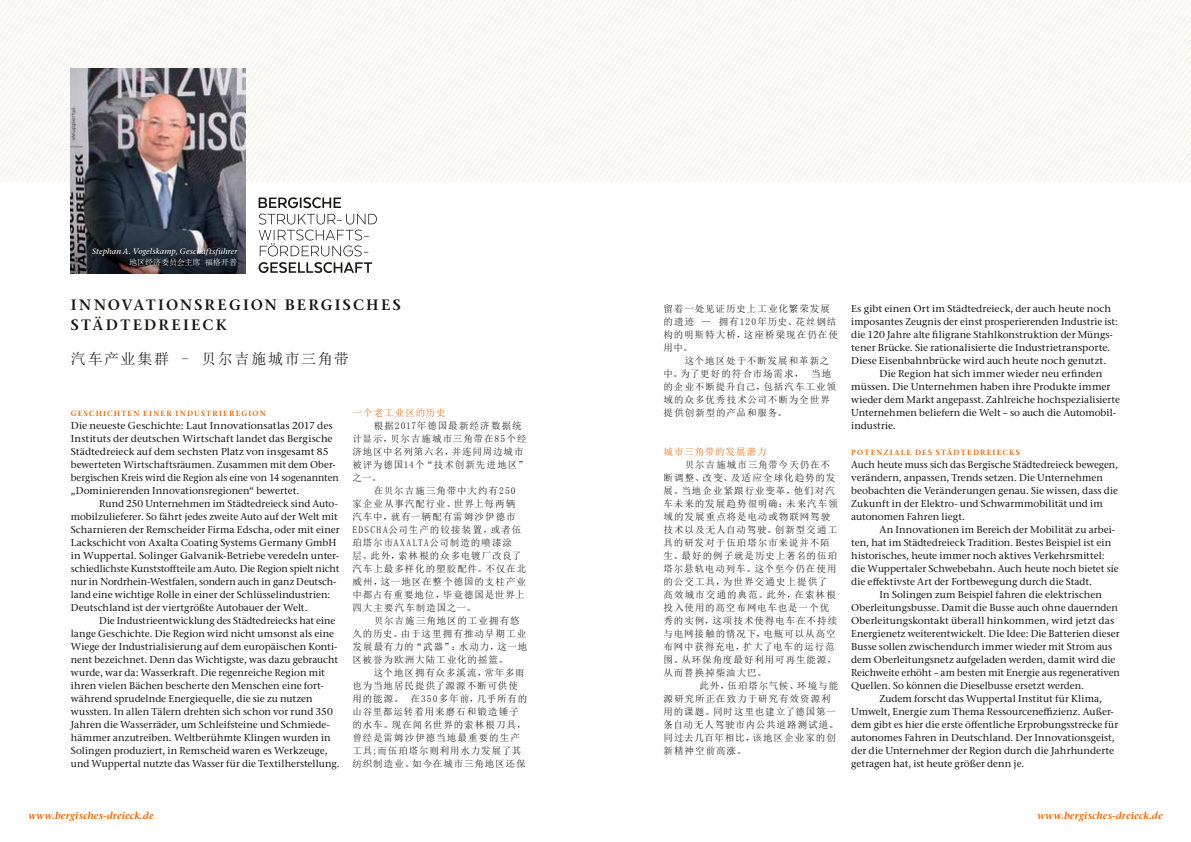
<style>
.page{position:relative;width:1191px;height:842px;background:#fff}
.page>*{position:absolute;margin:0;border:0;box-sizing:border-box;transform-origin:0 0}
.t1{font:600 15px/19.5px "Stone Serif ITC Pro";letter-spacing:.15em;color:#181716}
.t2{font:15px "Sim Sun";letter-spacing:.11em;color:#181716}
.t3{font:500 10px/13px "Stone Serif ITC Pro";color:#181716}
.t4{font:italic 600 10px "Stone Serif ITC Pro";letter-spacing:.01em;color:#ec6500}
.t5{font:9.5px/13px "Sim Sun";letter-spacing:.1em;color:#181716}
.t6{font:9.5px "Sim Sun";letter-spacing:.095em;color:#ec6500}
.t7{font:italic 500 8px "Stone Serif ITC Pro";letter-spacing:.015em;color:#fff}
.t8{font:8px "Sim Sun";letter-spacing:-.03em;color:#fff}
.t9{font:600 7.5px "Stone Serif ITC Pro";letter-spacing:.165em;color:#ec6500}
</style>
<div class="page">
<svg style="left:0;top:0;width:595px;height:182px"></svg>
<svg style="left:595px;top:0;width:596px;height:182px"></svg>
<svg style="left:259px;top:197px;width:82px;height:11px"></svg>
<svg style="left:259px;top:214px;width:118px;height:42px"></svg>
<svg style="left:259px;top:262px;width:113px;height:11px"></svg>
<img style="left:71px;top:68px;width:175px;height:205px">
<p class="t7" style="left:92px;top:246px;width:147px">Stephan A. Vogelskamp, Geschäftsführer</p>
<p class="t8" style="left:129px;top:258px;width:110px">地区经济委员会主席 福格开普</p>
<h1 class="t1" style="left:71px;top:295px;width:330px">INNOVATIONSREGION BERGISCHES<br>STÄD TEDREIECK</h1>
<h1 class="t2" style="left:71px;top:351px;width:279px">汽车产业集群 - 贝尔吉施城市三角带</h1>
<p class="t9" style="left:71px;top:409px;width:196px">GESCHICHTEN EINER IND USTRIEREGION</p>
<p class="t3" style="left:71px;top:419px;width:269px">Die neueste Geschichte: Laut Innovationsatlas 2017 des Instituts der deutschen Wirtschaft landet das Bergische Städtedreieck auf dem sechsten Platz von insgesamt 85 bewerteten Wirtschaftsräumen. Zusammen mit dem Ober&shy;bergischen Kreis wird die Region als eine von 14 sogenannten „Dominierenden Innovationsregionen“ bewertet.</p>
<p class="t3" style="left:71px;top:497px;width:270px;text-indent:28px">Rund 250 Unternehmen im Städtedreieck sind Auto&shy;mobilzulieferer. So fährt jedes zweite Auto auf der Welt mit Scharnieren der Remscheider Firma Edscha, oder mit einer Lackschicht von Axalta Coating Systems Germany GmbH in Wuppertal. Solinger Galvanik-Betriebe veredeln unter&shy;schiedlichste Kunststoffteile am Auto. Die Region spielt nicht nur in Nordrhein-Westfalen, sondern auch in ganz Deutsch&shy;land eine wichtige Rolle in einer der Schlüsselindustrien:<br>Deutschland ist der viertgrößte Autobauer der Welt.</p>
<p class="t3" style="left:71px;top:614px;width:270px;text-indent:28px">Die Industrieentwicklung des Städtedreiecks hat eine lange Geschichte. Die Region wird nicht umsonst als eine Wiege der Industrialisierung auf dem europäischen Konti&shy;nent bezeichnet. Denn das Wichtigste, was dazu gebraucht wurde, war da: Wasserkraft. Die regenreiche Region mit ihren vielen Bächen bescherte den Menschen eine fort&shy;während sprudelnde Energiequelle, die sie zu nutzen wussten. In allen Tälern drehten sich schon vor rund 350<br>Jahren die Wasserräder, um Schleifsteine und Schmiede&shy;hämmer anzutreiben. Weltberühmte Klingen wurden in Solingen produziert, in Remscheid waren es Werkzeuge, und Wuppertal nutzte das Wasser für die Textilherstellung.</p>
<p class="t6" style="left:352px;top:408px;width:94px">一个老工业区的历史</p>
<p class="t5" style="left:352px;top:419px;width:176px;text-indent:21px">根据2017年德国最新经济数据统计显示，贝尔吉施城市三角带在85个经济地区中名列第六名，并连同周边城市被评为德国14个“技术创新先进地区”之一。</p>
<p class="t5" style="left:352px;top:484px;width:175px;text-indent:21px">在贝尔吉施三角带中大约有250家企业从事汽配行业。世界上每两辆汽车中，就有一辆配有雷姆沙伊德市<br>EDS CHA公司生产的铰接装置，或者伍珀塔尔市AXALTA公司制造的喷漆涂<br>层。此外，索林根的众多电镀厂改良了汽车上最多样化的塑胶配件。不仅在北威州，这一地区在整个德国的支柱产业中都占有重要地位，毕竟德国是世界上四大主要汽车制造国之一。</p>
<p class="t5" style="left:352px;top:614px;width:176px;text-indent:21px">贝尔吉施三角地区的工业拥有悠久的历史。由于这里拥有推动早期工业发展最有力的“武器”：水动力，这一地区被誉为欧洲大陆工业化的摇篮。</p>
<p class="t5" style="left:352px;top:666px;width:176px;text-indent:21px">这个地区拥有众多溪流，常年多雨也为当地居民提供了源源不断可供使用的能源。 在350多年前，几乎所有的山谷里都运转着用来磨石和锻造锤子的水车。现在闻名世界的索林根刀具，曾经是雷姆沙伊德当地最重要的生产工具;而伍珀塔尔则利用水力发展了其纺织制造业。如今在城市三角地区还保</p>
<p class="t5" style="left:663px;top:302px;width:176px">留着一处见证历史上工业化繁荣发展的遗迹 — 拥有120年历史、花丝钢结构的明斯特大桥，这座桥梁现在仍在使用中。</p>
<p class="t5" style="left:663px;top:354px;width:174px;text-indent:21px">这个地区处于不断发展和革新之中。为了更好的符合市场需求， 当地的企业不断提升自己，包括汽车工业领域的众多优秀技术公司不断为全世界提供创新型的产品和服务。</p>
<p class="t6" style="left:663px;top:447px;width:104px">城市三角带的发展潜力</p>
<p class="t5" style="left:663px;top:458px;width:176px;text-indent:21px">贝尔吉施城市三角带今天仍在不断调整、改变、及适应全球化趋势的发展。当地企业紧跟行业变革，他们对汽车未来的发展趋势很明确：未来汽车领域的发展重点将是电动或物联网驾驶技术以及无人自动驾驶。创新型交通工具的研发对于伍珀塔尔市来说并不陌生。最好的例子就是历史上著名的伍珀塔尔悬轨电动列车。这个至今仍在使用的公交工具，为世界交通史上提供了高效城市交通的典范。此外，在索林根投入使用的高空布网电车也是一个优秀的实例，这项技术使得电车在不持续与电网接触的情况下，电瓶可以从高空布网中获得充电，扩大了电车的运行范围。从环保角度最好利用可再生能源，从而替换掉柴油大巴。</p>
<p class="t5" style="left:663px;top:679px;width:176px;text-indent:36px">此外，伍珀塔尔气候、环境与能源研究所正在致力于研究有效资源利用的课题。同时这里也建立了德国第一条自动无人驾驶市内公共道路测试道。同过去几百年相比，该地区企业家的创新精神空前高涨。</p>
<p class="t3" style="left:851px;top:302px;width:261px">Es gibt einen Ort im Städtedreieck, der auch heute noch</p>
<p class="t3" style="left:851px;top:315px;width:268px">imposantes Zeugnis der einst prosperierenden Industrie ist:</p>
<p class="t3" style="left:851px;top:328px;width:263px">die 120 Jahre alte filigrane Stahlkonstruktion der Müngs-</p>
<p class="t3" style="left:851px;top:341px;width:260px">tener Brücke. Sie rationalisierte die Industrietransporte.</p>
<p class="t3" style="left:851px;top:354px;width:256px">Diese Eisenbahnbrücke wird auch heute noch genutzt.</p>
<p class="t3" style="left:879px;top:367px;width:224px">Die Region hat sich immer wieder neu erfinden</p>
<p class="t3" style="left:851px;top:380px;width:261px">müssen. Die Unternehmen haben ihre Produkte immer</p>
<p class="t3" style="left:851px;top:393px;width:270px">wieder dem Markt angepasst. Zahlreiche hochspezialisierte</p>
<p class="t3" style="left:851px;top:406px;width:266px">Unternehmen beliefern die Welt – so auch die Automobil-</p>
<p class="t3" style="left:851px;top:419px;width:46px">industrie.</p>
<p class="t9" style="left:851px;top:448px;width:169px">POTENZIA LE D ES STÄD TED REIECKS</p>
<p class="t3" style="left:851px;top:458px;width:268px">Auch heute muss sich das Bergische Städtedreieck bewegen, verändern, anpassen, Trends setzen. Die Unternehmen beobachten die Veränderungen genau. Sie wissen, dass die Zukunft in der Elektro- und Schwarmmobilität und im autonomen Fahren liegt.</p>
<p class="t3" style="left:879px;top:523px;width:237px">An Innovationen im Bereich der Mobilität zu arbei-</p>
<p class="t3" style="left:851px;top:536px;width:261px">ten, hat im Städtedreieck Tradition. Bestes Beispiel ist ein</p>
<p class="t3" style="left:851px;top:549px;width:255px">historisches, heute immer noch aktives Verkehrsmittel:</p>
<p class="t3" style="left:851px;top:562px;width:269px">die Wuppertaler Schwebebahn. Auch heute noch bietet sie</p>
<p class="t3" style="left:851px;top:575px;width:242px">die effektivste Art der Fortbewegung durch die Stadt.</p>
<p class="t3" style="left:879px;top:588px;width:224px">In Solingen zum Beispiel fahren die elektrischen</p>
<p class="t3" style="left:851px;top:601px;width:268px">Oberleitungsbusse. Damit die Busse auch ohne dauernden</p>
<p class="t3" style="left:851px;top:614px;width:264px">Oberleitungskontakt überall hinkommen, wird jetzt das</p>
<p class="t3" style="left:851px;top:627px;width:270px">Energienetz weiterentwickelt. Die Idee: Die Batterien dieser</p>
<p class="t3" style="left:851px;top:640px;width:262px">Busse sollen zwischendurch immer wieder mit Strom aus</p>
<p class="t3" style="left:851px;top:653px;width:266px">dem Oberleitungsnetz aufgeladen werden, damit wird die</p>
<p class="t3" style="left:851px;top:666px;width:270px">Reichweite erhöht – am besten mit Energie aus regenerativen</p>
<p class="t3" style="left:851px;top:679px;width:234px">Quellen. So können die Dieselbusse ersetzt werden.</p>
<p class="t3" style="left:879px;top:692px;width:224px">Zudem forscht das Wuppertal Institut für Klima,</p>
<p class="t3" style="left:851px;top:705px;width:264px">Umwelt, Energie zum Thema Ressourceneffizienz. Außer-</p>
<p class="t3" style="left:851px;top:718px;width:268px">dem gibt es hier die erste öffentliche Erprobungsstrecke für</p>
<p class="t3" style="left:851px;top:731px;width:265px">autonomes Fahren in Deutschland. Der Innovationsgeist,</p>
<p class="t3" style="left:851px;top:744px;width:264px">der die Unternehmer der Region durch die Jahrhunderte</p>
<p class="t3" style="left:851px;top:757px;width:175px">getragen hat, ist heute größer denn je.</p>
<p class="t4" style="left:28px;top:809px;width:127px">www.bergisches-dreieck.de</p>
<p class="t4" style="left:1037px;top:809px;width:127px">www.bergisches-dreieck.de</p>
</div>
